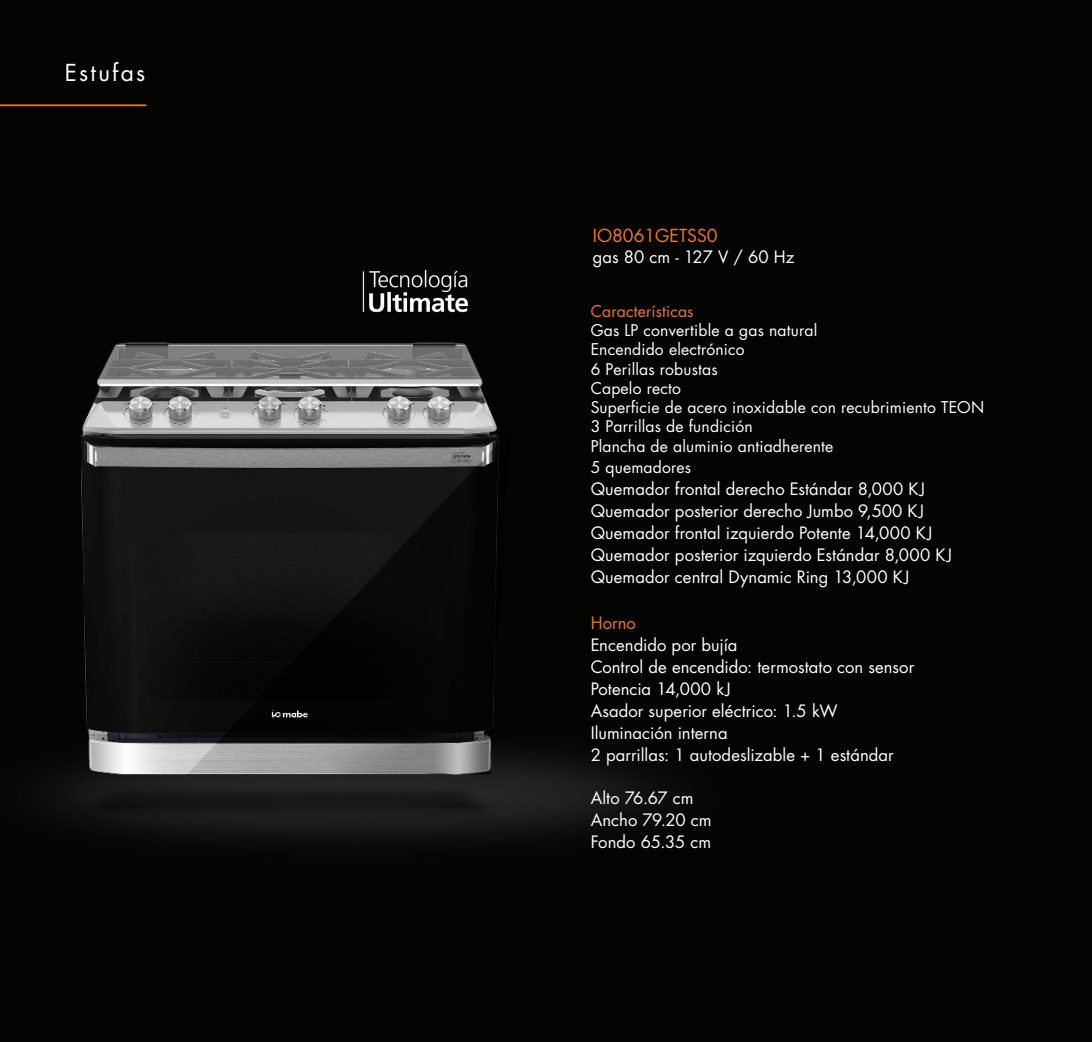
<style>
.page{position:relative;width:1092px;height:1042px;background:#fff}
.page>*{position:absolute;margin:0;border:0;box-sizing:border-box;transform-origin:0 0}
.t1{font:22.75px "Futura Std";letter-spacing:.1em;color:#fff}
.t2{font:17.5px "Futura Std";color:#f47921}
.t3{font:16.62px "Futura Std";letter-spacing:.005em;color:#fff}
.t4{font:16.62px "Futura Std";letter-spacing:.005em;color:#f47921}
.t5{font:15.75px "Futura Std";letter-spacing:.01em;color:#fff}
.t6{font:15.75px "Futura Std";letter-spacing:.01em;color:#f47921}
</style>
<div class="page">
<div style="left:0;top:0;width:1091px;height:1042px;background:#040503"></div>
<img style="left:0;top:104px;width:659px;height:737px">
<img style="left:38px;top:773px;width:485px;height:64px">
<hr style="left:1091px;top:0;width:1px;height:1042px;background:#040503">
<img style="left:81px;top:342px;width:417px;height:433px">
<img style="left:187px;top:431px;width:323px;height:344px">
<hr style="left:0;top:104px;width:146px;height:2px;background:#f47921">
<img style="left:357px;top:268px;width:111px;height:49px">
<p class="t1" style="left:65px;top:58px;width:82px">Estufas</p>
<p class="t2" style="left:593px;top:224px;width:126px">IO8061GETSS0</p>
<p class="t3" style="left:593px;top:247px;width:203px">gas 80 cm - 127 V / 60 Hz</p>
<p class="t6" style="left:590px;top:301px;width:104px">Características</p>
<p class="t5" style="left:590px;top:320px;width:228px">Gas LP convertible a gas natural</p>
<p class="t5" style="left:590px;top:339px;width:155px">Encendido electrónico</p>
<p class="t5" style="left:590px;top:359px;width:128px">6 Perillas robustas</p>
<p class="t5" style="left:590px;top:378px;width:92px">Capelo recto</p>
<p class="t5" style="left:590px;top:397px;width:395px">Superficie de acero inoxidable con recubrimiento TEON</p>
<p class="t5" style="left:590px;top:416px;width:164px">3 Parrillas de fundición</p>
<p class="t5" style="left:590px;top:436px;width:244px">Plancha de aluminio antiadherente</p>
<p class="t5" style="left:590px;top:458px;width:102px">5 quemadores</p>
<p class="t3" style="left:590px;top:478px;width:336px">Quemador frontal derecho Estándar 8,000 KJ</p>
<p class="t3" style="left:590px;top:500px;width:335px">Quemador posterior derecho Jumbo 9,500 KJ</p>
<p class="t3" style="left:590px;top:522px;width:343px">Quemador frontal izquierdo Potente 14,000 KJ</p>
<p class="t3" style="left:590px;top:544px;width:363px">Quemador posterior izquierdo Estándar 8,000 KJ</p>
<p class="t3" style="left:590px;top:566px;width:320px">Quemador central Dynamic Ring 13,000 KJ</p>
<p class="t4" style="left:590px;top:612px;width:47px">Horno</p>
<p class="t3" style="left:590px;top:634px;width:148px">Encendido por bujía</p>
<p class="t3" style="left:590px;top:656px;width:325px">Control de encendido: termostato con sensor</p>
<p class="t3" style="left:590px;top:678px;width:141px">Potencia 14,000 kJ</p>
<p class="t3" style="left:590px;top:700px;width:248px">Asador superior eléctrico: 1.5 kW</p>
<p class="t3" style="left:590px;top:722px;width:138px">Iluminación interna</p>
<p class="t3" style="left:590px;top:744px;width:304px">2 parrillas: 1 autodeslizable + 1 estándar</p>
<p class="t3" style="left:590px;top:787px;width:105px">Alto 76.67 cm</p>
<p class="t3" style="left:590px;top:809px;width:122px">Ancho 79.20 cm</p>
<p class="t3" style="left:590px;top:831px;width:122px">Fondo 65.35 cm</p>
</div>
